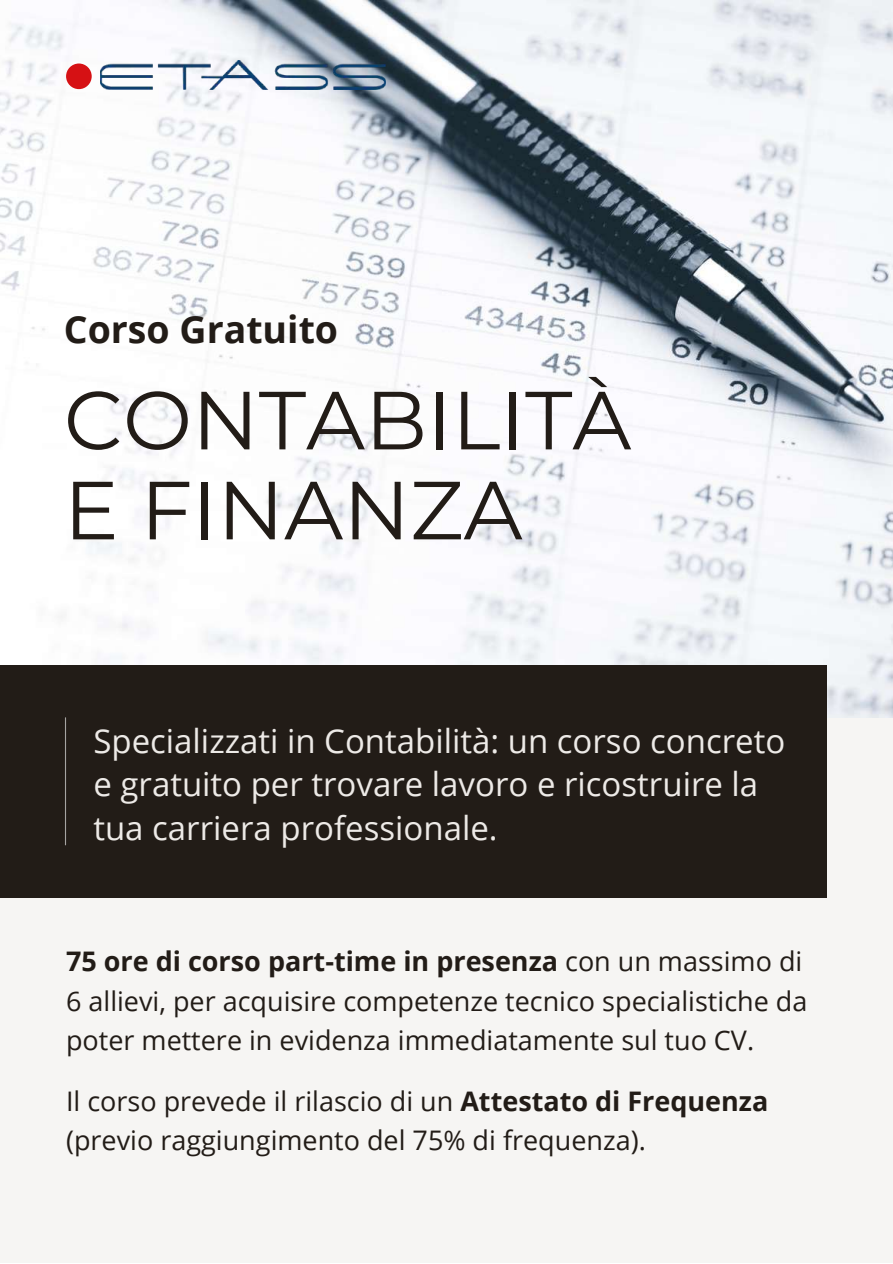
<style>
.page{position:relative;width:893px;height:1264px;background:#fff}
.page>*{position:absolute;margin:0;border:0;box-sizing:border-box;transform-origin:0 0}
.t1{font:82.2px/89.8px "Montserrat";color:#221c17}
.t2{font:700 37.5px "Open Sans";color:#221c17}
.t3{font:33px/43.8px "Open Sans";color:#edeae7}
.t4{font:27px/39.3px "Open Sans";color:#221c17}
.s1{font-weight:700}
</style>
<div class="page">
<div style="left:0;top:0;width:892px;height:1262px;background:#f6f5f3"></div>
<img style="left:0;top:0;width:892px;height:717px">
<div style="left:0;top:665px;width:827px;height:232px;background:#221c17"></div>
<hr style="left:65px;top:717px;width:1px;height:127px;background:#fff">
<img style="left:101px;top:61px;width:284px;height:28px">
<div style="left:66px;top:63px;width:26px;height:26px;background:#d61114;border-radius:50%"></div>
<h2 class="t2" style="left:64px;top:303px;width:276px">Corso Gratuito</h2>
<h1 class="t1" style="left:64px;top:375px;width:569px">CONTABILITÀ<br>E FINANZA</h1>
<p class="t3" style="left:93px;top:717px;width:693px">Specializzati in Contabilità: un corso concreto e gratuito per trovare lavoro e ricostruire la tua carriera professionale.</p>
<p class="t4" style="left:66px;top:941px;width:742px"><span class="s1">75 ore di corso part-time in presenza</span> con un massimo di<br>6 allievi, per acquisire competenze tecnico specialistiche da poter mettere in evidenza immediatamente sul tuo CV.</p>
<p class="t4" style="left:66px;top:1080px;width:703px">Il corso prevede il rilascio di un <span class="s1">Attestato di Frequenza </span>(previo raggiungimento del 75% di frequenza).</p>
</div>
